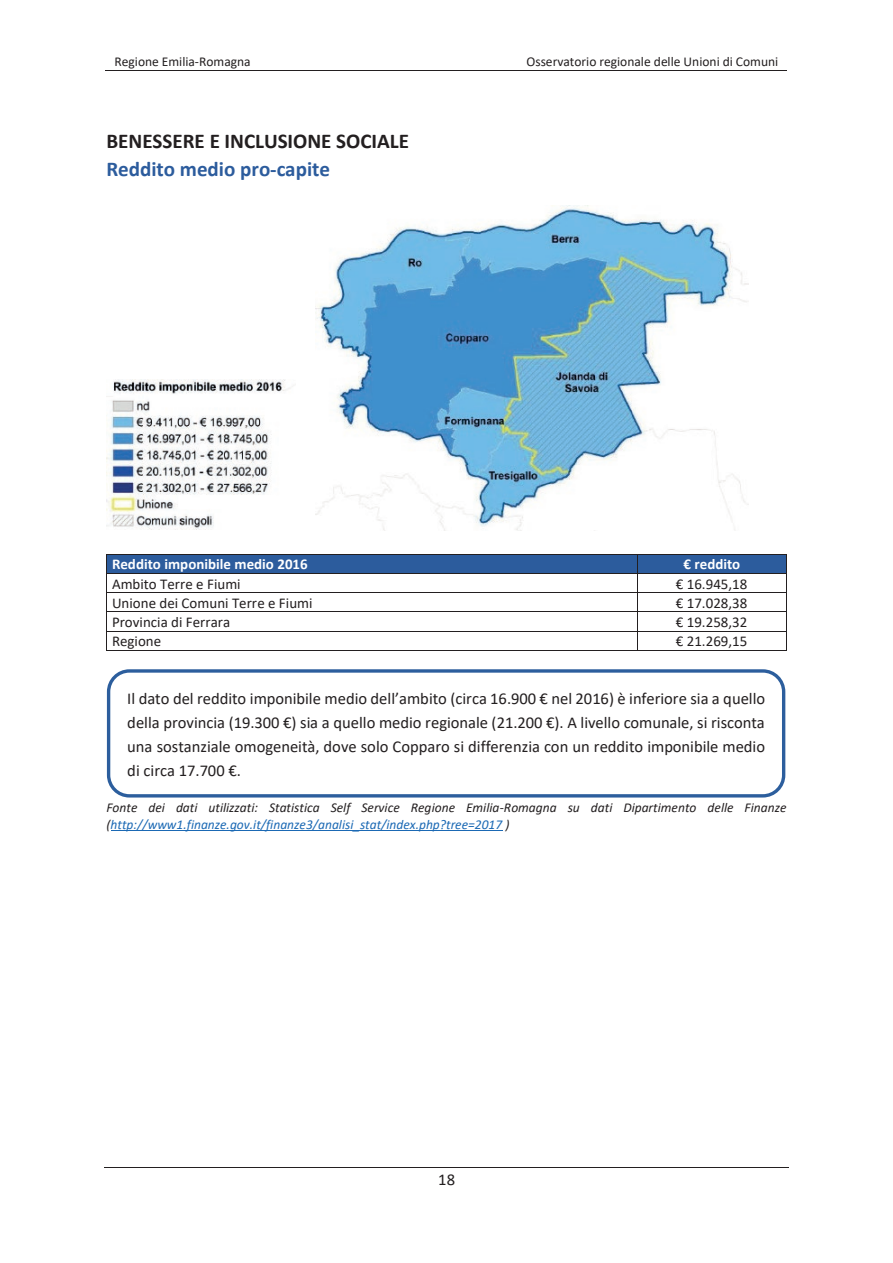
<style>
.page{position:relative;width:893px;height:1263px;background:#fff}
.page>*{position:absolute;margin:0;border:0;box-sizing:border-box;transform-origin:0 0}
.t1{font:700 21px/28.8px "Calibri";color:#231f20}
.t2{font:16.5px/24px "Calibri";color:#231f20;text-align:justify}
.t3{font:15px "Calibri";color:#231f20}
.t4{font:700 15px "Calibri";color:#fff}
.t5{font:italic 13.5px/16.5px "Calibri";color:#231f20}
.t6{font:13.5px "Calibri";color:#231f20}
.s1{color:#2c5c9d}
.s2{color:#1b69b4}
</style>
<div class="page">
<hr style="left:105px;top:70px;width:342px;height:1px;background:#231f20">
<hr style="left:446px;top:70px;width:341px;height:1px;background:#231f20">
<hr style="left:104px;top:1167px;width:685px;height:1px;background:#231f20">
<div style="left:112px;top:555px;width:520px;height:18px;background:#2c5c9d"></div>
<div style="left:638px;top:555px;width:148px;height:18px;background:#2c5c9d"></div>
<hr style="left:106px;top:554px;width:531px;height:1px;background:#231f20">
<hr style="left:637px;top:554px;width:149px;height:1px;background:#231f20">
<hr style="left:106px;top:573px;width:531px;height:1px;background:#231f20">
<hr style="left:637px;top:573px;width:149px;height:1px;background:#231f20">
<hr style="left:106px;top:592px;width:531px;height:1px;background:#231f20">
<hr style="left:637px;top:592px;width:149px;height:1px;background:#231f20">
<hr style="left:106px;top:612px;width:531px;height:1px;background:#231f20">
<hr style="left:637px;top:612px;width:149px;height:1px;background:#231f20">
<hr style="left:106px;top:631px;width:531px;height:1px;background:#231f20">
<hr style="left:637px;top:631px;width:149px;height:1px;background:#231f20">
<svg style="left:106px;top:555px;width:1px;height:95px"></svg>
<hr style="left:106px;top:650px;width:531px;height:1px;background:#231f20">
<svg style="left:637px;top:555px;width:1px;height:95px"></svg>
<hr style="left:638px;top:650px;width:148px;height:1px;background:#231f20">
<svg style="left:786px;top:554px;width:1px;height:97px"></svg>
<hr style="left:111px;top:830px;width:391px;height:1px;background:#1b69b4">
<img style="left:106px;top:380px;width:188px;height:150px">
<img style="left:316px;top:206px;width:433px;height:324px">
<div style="left:107px;top:669px;width:678px;height:128px;border:3px solid #2c5e9d;border-radius:21px"></div>
<p class="t6" style="left:115px;top:52px;width:138px">Regione Emilia-Romagna</p>
<p class="t6" style="left:526px;top:52px;width:253px">Osservatorio regionale delle Unioni di Comuni</p>
<p class="t1" style="left:106px;top:126px;width:304px">BENESSERE E INCLUSIONE SOCIALE<br><span class="s1">Reddito medio pro-capite</span></p>
<p class="t4" style="left:112px;top:554px;width:197px">Reddito imponibile medio 2016</p>
<p class="t4" style="left:683px;top:554px;width:58px">€ reddito</p>
<p class="t3" style="left:112px;top:573px;width:130px">Ambito Terre e Fiumi</p>
<p class="t3" style="left:676px;top:573px;width:73px">€ 16.945,18</p>
<p class="t3" style="left:112px;top:592px;width:202px">Unione dei Comuni Terre e Fiumi</p>
<p class="t3" style="left:676px;top:592px;width:73px">€ 17.028,38</p>
<p class="t3" style="left:112px;top:611px;width:120px">Provincia di Ferrara</p>
<p class="t3" style="left:676px;top:611px;width:73px">€ 19.258,32</p>
<p class="t3" style="left:112px;top:630px;width:51px">Regione</p>
<p class="t3" style="left:676px;top:630px;width:73px">€ 21.269,15</p>
<p class="t2" style="left:127px;top:686px;width:639px">Il dato del reddito imponibile medio dell’ambito (circa 16.900 € nel 2016) è inferiore sia a quello della provincia (19.300 €) sia a quello medio regionale (21.200 €). A livello comunale, si risconta una sostanziale omogeneità, dove solo Copparo si differenzia con un reddito imponibile medio di circa 17.700 €.</p>
<p class="t5" style="left:106px;top:799px;width:682px">Fonte dei dati utilizzati: Statistica Self Service Regione Emilia-Romagna su dati Dipartimento delle Finanze (<span class="s2">http://www1.finanze.gov.it/finanze3/analisi_stat/index.php?tree=2017</span> )</p>
<p class="t2" style="left:438px;top:1167px;width:18px">18</p>
</div>
